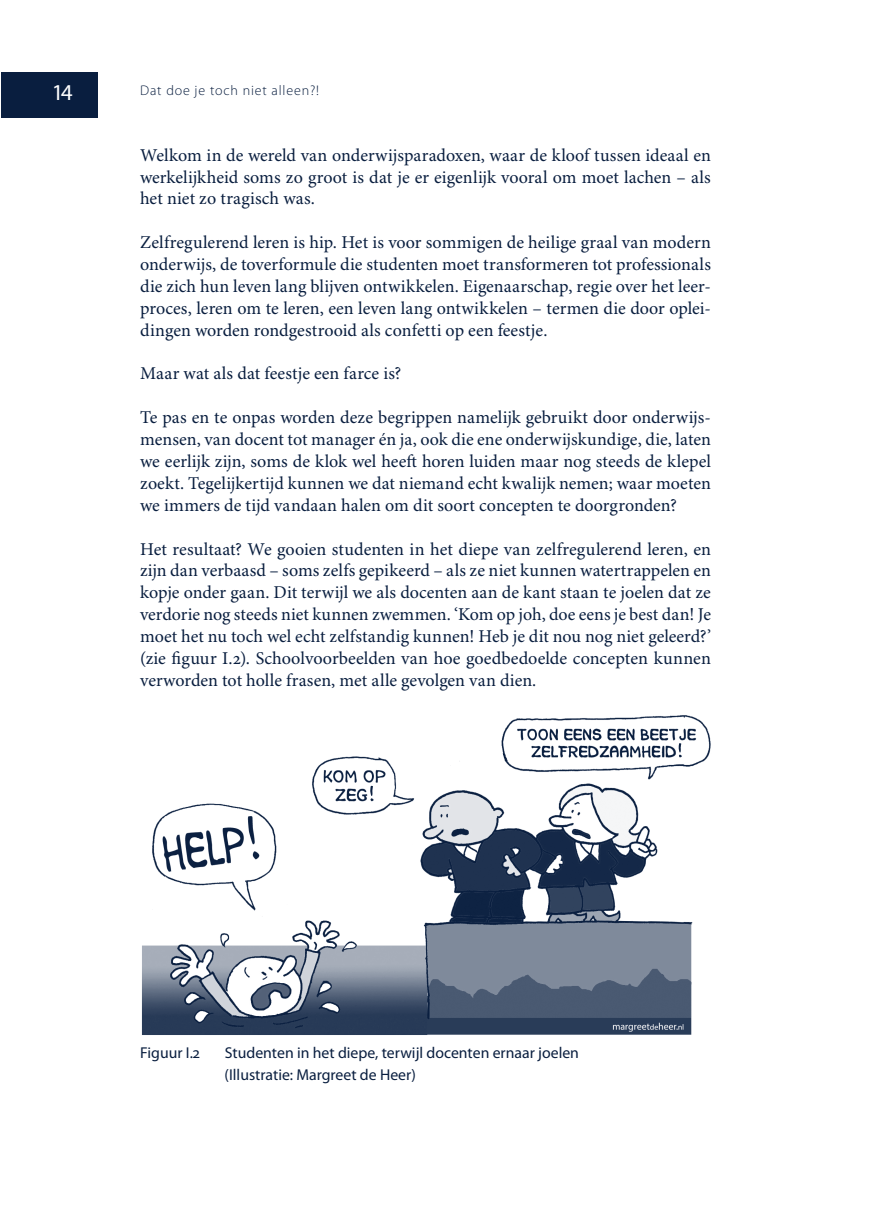
<style>
.page{position:relative;width:876px;height:1223px;background:#fff}
.page>*{position:absolute;margin:0;border:0;box-sizing:border-box;transform-origin:0 0}
.t1{font:22.75px "Myriad Pro";color:#fff}
.t2{font:18.03px/21.9px "Minion Pro";color:#091e3f;text-align:justify}
.t3{font:15.75px/21.9px "Myriad Pro";color:#091e3f}
.t4{font:300 14px "Myriad Pro";letter-spacing:.06em;color:#091e3f}
</style>
<div class="page">
<div style="left:1px;top:72px;width:97px;height:45px;background:#091e3f"></div>
<img style="left:141px;top:715px;width:570px;height:320px">
<p class="t1" style="left:54px;top:80px;width:20px">14</p>
<p class="t4" style="left:140px;top:83px;width:180px">Dat doe je toch niet alleen?!</p>
<p class="t2" style="left:140px;top:145px;width:572px">Welkom in de wereld van onderwijsparadoxen, waar de kloof tussen ideaal en werkelijkheid soms zo groot is dat je er eigenlijk vooral om moet lachen – als het niet zo tragisch was.</p>
<p class="t2" style="left:140px;top:232px;width:572px">Zelfregulerend leren is hip. Het is voor sommigen de heilige graal van modern onderwijs, de toverformule die studenten moet transformeren tot professionals die zich hun leven lang blijven ontwikkelen. Eigenaarschap, regie over het leer&shy;proces, leren om te leren, een leven lang ontwikkelen – termen die door oplei&shy;dingen worden rondgestrooid als confetti op een feestje.</p>
<p class="t2" style="left:140px;top:363px;width:263px">Maar wat als dat feestje een farce is?</p>
<p class="t2" style="left:140px;top:407px;width:572px">Te pas en te onpas worden deze begrippen namelijk gebruikt door onderwijs&shy;mensen, van docent tot manager én ja, ook die ene onderwijskundige, die, laten we eerlijk zijn, soms de klok wel heeft horen luiden maar nog steeds de klepel zoekt. Tegelijkertijd kunnen we dat niemand echt kwalijk nemen; waar moeten we immers de tijd vandaan halen om dit soort concepten te doorgronden?</p>
<p class="t2" style="left:140px;top:538px;width:572px">Het resultaat? We gooien studenten in het diepe van zelfregulerend leren, en zijn dan verbaasd – soms zelfs gepikeerd – als ze niet kunnen watertrappelen en kopje onder gaan. Dit terwijl we als docenten aan de kant staan te joelen dat ze verdorie nog steeds niet kunnen zwemmen. ‘Kom op joh, doe eens je best dan! Je moet het nu toch wel echt zelfstandig kunnen! Heb je dit nou nog niet geleerd?’ (zie figuur I.2). Schoolvoorbeelden van hoe goedbedoelde concepten kunnen verworden tot holle frasen, met alle gevolgen van dien.</p>
<p class="t3" style="left:140px;top:1042px;width:61px">Figuur I.2</p>
<p class="t3" style="left:224px;top:1042px;width:356px">Studenten in het diepe, terwijl docenten ernaar joelen (Illustratie: Margreet de Heer)</p>
</div>
